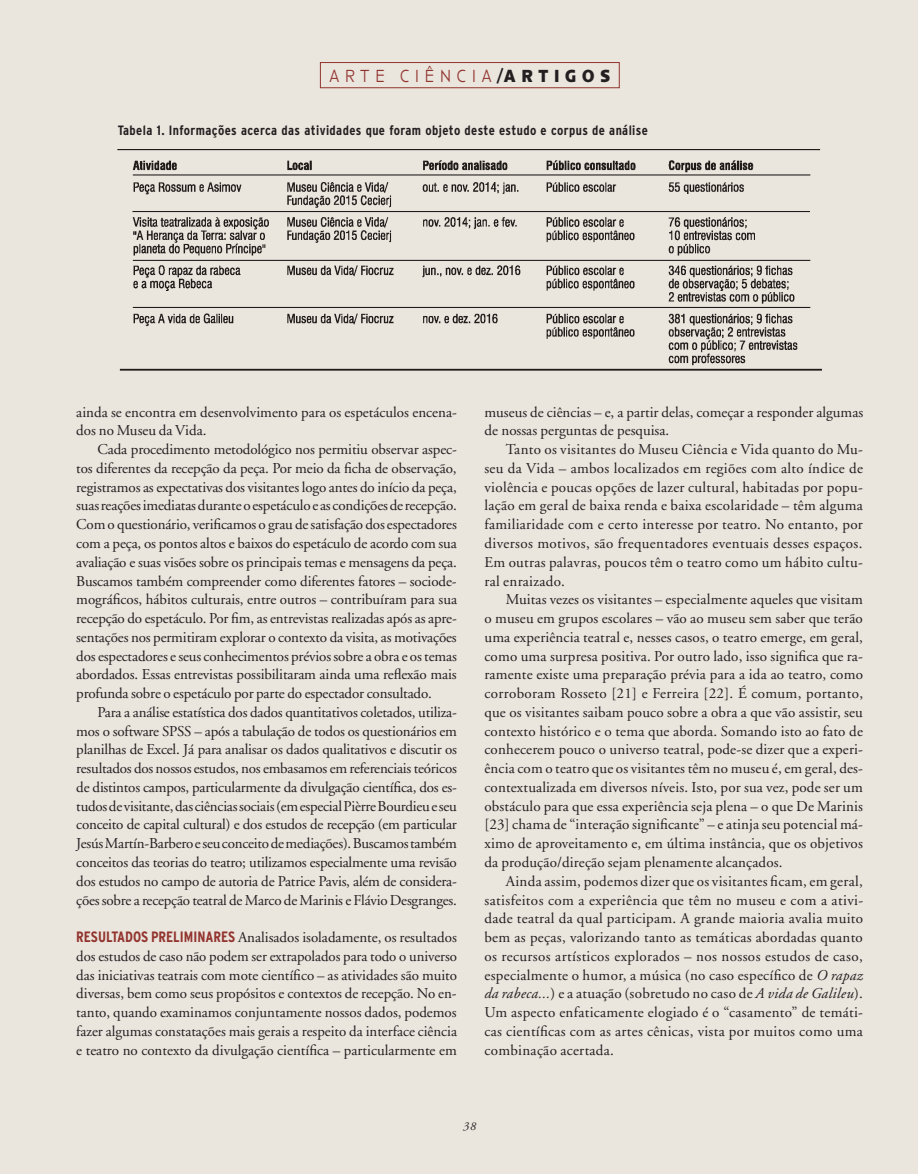
<style>
.page{position:relative;width:918px;height:1174px;background:#fff}
.page>*{position:absolute;margin:0;border:0;box-sizing:border-box;transform-origin:0 0}
.t1{font:300 18px "Anisette Petite";letter-spacing:.38em;color:#92342e;scale:.85 1}
.t2{font:15px/18.8px "Adobe Garamond";color:#231f20;text-align:justify}
.t3{font:700 condensed 13.5px "Interstate";letter-spacing:.03em;color:#231f20}
.t4{font:italic 12px "Adobe Garamond";color:#231f20}
.s1{font-weight:700;color:#231f20}
.s2{font-family:"Interstate";font-weight:700;font-stretch:condensed;color:#92342e}
.s3{font-style:italic}
</style>
<div class="page">
<div style="left:0;top:0;width:905px;height:1173px;background:#eae5dd"></div>
<div style="left:903px;top:0;width:15px;height:1173px;background:#eae5dd"></div>
<div style="left:320px;top:62px;width:300px;height:26px;border:1px solid #92342e"></div>
<img style="left:118px;top:149px;width:704px;height:221px">
<p class="t1" style="left:329px;top:66px;width:332px">ARTE CIÊNCIA<span class="s1">/ARTIGOS</span></p>
<p class="t3" style="left:118px;top:123px;width:532px">tabela 1. informações acerca das atividades que foram objeto deste estudo e corpus de análise</p>
<p class="t2" style="left:76px;top:403px;width:382px">ainda se encontra em desenvolvimento para os espetáculos encena&shy;dos no Museu da Vida.</p>
<p class="t2" style="left:76px;top:440px;width:382px;text-indent:21px">Cada procedimento metodológico nos permitiu observar aspec&shy;tos diferentes da recepção da peça. Por meio da ficha de observação, registramos as expectativas dos visitantes logo antes do início da peça, suas reações imediatas durante o espetáculo e as condições de recepção.<br>Com o questionário, verificamos o grau de satisfação dos espectadores com a peça, os pontos altos e baixos do espetáculo de acordo com sua avaliação e suas visões sobre os principais temas e mensagens da peça.<br>Buscamos também compreender como diferentes fatores – sociode&shy;mográficos, hábitos culturais, entre outros – contribuíram para sua recepção do espetáculo. Por fim, as entrevistas realizadas após as apre&shy;sentações nos permitiram explorar o contexto da visita, as motivações dos espectadores e seus conhecimentos prévios sobre a obra e os temas abordados. Essas entrevistas possibilitaram ainda uma reflexão mais profunda sobre o espetáculo por parte do espectador consultado.</p>
<p class="t2" style="left:76px;top:703px;width:382px;text-indent:21px">Para a análise estatística dos dados quantitativos coletados, utiliza&shy;mos o software SPSS – após a tabulação de todos os questionários em planilhas de Excel. Já para analisar os dados qualitativos e discutir os resultados dos nossos estudos, nos embasamos em referenciais teóricos de distintos campos, particularmente da divulgação científica, dos es&shy;tudos de visitante, das ciências sociais (em especial Pièrre Bourdieu e seu conceito de capital cultural) e dos estudos de recepção (em particular Jesús Martín-Barbero e seu conceito de mediações). Buscamos também conceitos das teorias do teatro; utilizamos especialmente uma revisão dos estudos no campo de autoria de Patrice Pavis, além de considera&shy;ções sobre a recepção teatral de Marco de Marinis e Flávio Desgranges.</p>
<p class="t2" style="left:76px;top:928px;width:382px"><span class="s2">resULtaDos PreLiMiNares</span> Analisados isoladamente, os resultados dos estudos de caso não podem ser extrapolados para todo o universo das iniciativas teatrais com mote científico – as atividades são muito diversas, bem como seus propósitos e contextos de recepção. No en&shy;tanto, quando examinamos conjuntamente nossos dados, podemos fazer algumas constatações mais gerais a respeito da interface ciência e teatro no contexto da divulgação científica – particularmente em</p>
<p class="t2" style="left:484px;top:403px;width:380px">museus de ciências – e, a partir delas, começar a responder algumas de nossas perguntas de pesquisa.</p>
<p class="t2" style="left:484px;top:440px;width:380px;text-indent:21px">Tanto os visitantes do Museu Ciência e Vida quanto do Mu&shy;seu da Vida – ambos localizados em regiões com alto índice de violência e poucas opções de lazer cultural, habitadas por popu&shy;lação em geral de baixa renda e baixa escolaridade – têm alguma familiaridade com e certo interesse por teatro. No entanto, por diversos motivos, são frequentadores eventuais desses espaços.<br>Em outras palavras, poucos têm o teatro como um hábito cultu&shy;ral enraizado.</p>
<p class="t2" style="left:484px;top:590px;width:380px;text-indent:21px">Muitas vezes os visitantes – especialmente aqueles que visitam o museu em grupos escolares – vão ao museu sem saber que terão uma experiência teatral e, nesses casos, o teatro emerge, em geral, como uma surpresa positiva. Por outro lado, isso significa que ra&shy;ramente existe uma preparação prévia para a ida ao teatro, como corroboram Rosseto [21] e Ferreira [22]. É comum, portanto, que os visitantes saibam pouco sobre a obra a que vão assistir, seu contexto histórico e o tema que aborda. Somando isto ao fato de conhecerem pouco o universo teatral, pode-se dizer que a experi&shy;ência com o teatro que os visitantes têm no museu é, em geral, des&shy;contextualizada em diversos níveis. Isto, por sua vez, pode ser um obstáculo para que essa experiência seja plena – o que De Marinis [23] chama de “interação significante” – e atinja seu potencial má&shy;ximo de aproveitamento e, em última instância, que os objetivos da produção/direção sejam plenamente alcançados.</p>
<p class="t2" style="left:484px;top:871px;width:380px;text-indent:21px">Ainda assim, podemos dizer que os visitantes ficam, em geral, satisfeitos com a experiência que têm no museu e com a ativi&shy;dade teatral da qual participam. A grande maioria avalia muito bem as peças, valorizando tanto as temáticas abordadas quanto os recursos artísticos explorados – nos nossos estudos de caso, especialmente o humor, a música (no caso específico de <span class="s3">O rapaz da rabeca...</span>) e a atuação (sobretudo no caso de <span class="s3">A vida de Galileu</span>).<br>Um aspecto enfaticamente elogiado é o “casamento” de temáti&shy;cas científicas com as artes cênicas, vista por muitos como uma combinação acertada.</p>
<p class="t4" style="left:463px;top:1119px;width:15px">38</p>
</div>
